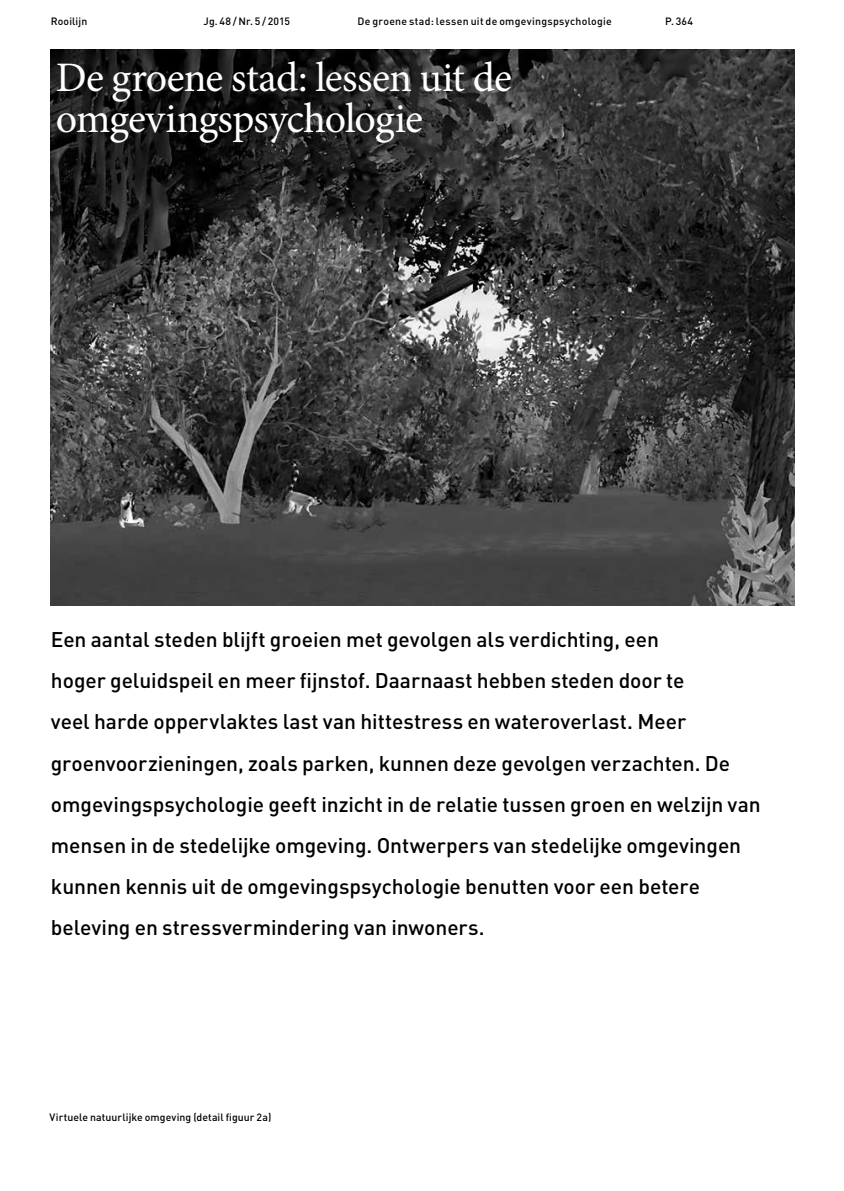
<style>
.page{position:relative;width:844px;height:1191px;background:#fff}
.page>*{position:absolute;margin:0;border:0;box-sizing:border-box;transform-origin:0 0}
.t1{font:42px/41.1px "Minion Pro";letter-spacing:-.02em;color:#fff}
.t2{font:500 21px/41.1px "DIN";letter-spacing:-.005em;color:#000}
.t3{font:500 10.5px "DIN";letter-spacing:.025em;color:#000}
.t4{font:500 10.5px "DIN";letter-spacing:.005em;color:#000}
</style>
<div class="page">
<img style="left:51px;top:50px;width:743px;height:556px">
<p class="t3" style="left:51px;top:14px;width:38px">Rooilijn</p>
<p class="t3" style="left:203px;top:14px;width:88px">Jg. 48 / Nr. 5 / 2015</p>
<p class="t3" style="left:665px;top:14px;width:29px">P. 364</p>
<p class="t3" style="left:357px;top:14px;width:256px">De groene stad: lessen uit de omgevingspsychologie</p>
<h1 class="t1" style="left:56px;top:57px;width:457px">De groene stad: lessen uit de omgevingspsychologie</h1>
<p class="t2" style="left:51px;top:618px;width:711px">Een aantal steden blijft groeien met gevolgen als verdichting, een<br>hoger geluidspeil en meer fijnstof. Daarnaast hebben steden door te<br>veel harde oppervlaktes last van hittestress en wateroverlast. Meer groenvoorzieningen, zoals parken, kunnen deze gevolgen verzachten. De omgevingspsychologie geeft inzicht in de relatie tussen groen en welzijn van mensen in de stedelijke omgeving. Ontwerpers van stedelijke omgevingen kunnen kennis uit de omgevingspsychologie benutten voor een betere beleving en stressvermindering van inwoners.</p>
<p class="t4" style="left:50px;top:1110px;width:223px">Virtuele natuurlijke omgeving (detail figuur 2a)</p>
</div>
